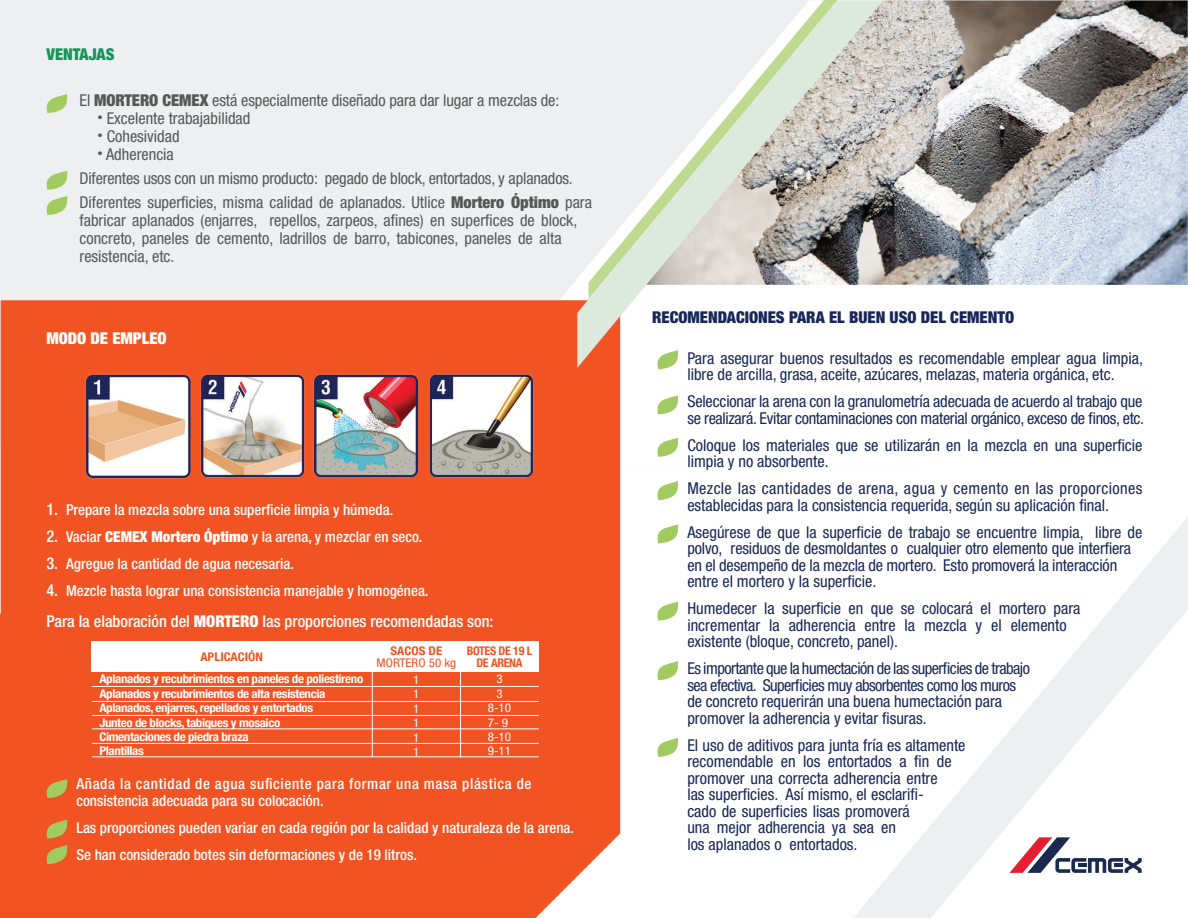
<style>
.page{position:relative;width:1188px;height:918px;background:#fff}
.page>*{position:absolute;margin:0;border:0;box-sizing:border-box;transform-origin:0 0}
.t1{font:condensed 16.35px/16.5px "Helvetica Neue LT Std";color:#172757}
.t2{font:condensed 16.35px/24px "Helvetica Neue LT Std";color:#575755}
.t3{font:condensed 16.35px/16.5px "Helvetica Neue LT Std";letter-spacing:-.03em;color:#172757}
.t4{font:500 condensed 16.35px "Helvetica Neue LT Std";color:#fff}
.t5{font:900 condensed 16.35px "Helvetica Neue LT Std";color:#172757}
.t6{font:900 condensed 16.35px "Helvetica Neue LT Std";color:#fff}
.t7{font:900 condensed 16.35px "Helvetica Neue LT Std";color:#129758}
.t8{font:500 condensed 15px/27px "Helvetica Neue LT Std";color:#fff}
.t9{font:500 condensed 15px/16.5px "Helvetica Neue LT Std";letter-spacing:.045em;color:#fff}
.t10{font:700 condensed 12px/14.4px "Helvetica Neue LT Std";letter-spacing:-.03em;color:#fff;scale:1.08 1}
.t11{font:condensed 12px/14.4px "Helvetica Neue LT Std";color:#fff;text-align:center;scale:1.08 1}
.t12{font:700 condensed 12px "Helvetica Neue LT Std";color:#f15322;scale:1.08 1}
.t13{font:700 condensed 12px/11.7px "Helvetica Neue LT Std";letter-spacing:-.025em;color:#f15322;text-align:center}
.t14{font:condensed 12px "Helvetica Neue LT Std";color:#f15322;scale:1.08 1}
.s1{font-weight:900}
.s2{font-size:16.35px}
</style>
<div class="page">
<div style="left:44px;top:0;width:405px;height:300px;background:#edeff0"></div>
<div style="left:449px;top:0;width:45px;height:300px;background:#edeff0"></div>
<svg style="left:494px;top:0;width:184px;height:467px;fill:#edeff0"></svg>
<div style="left:0;top:300px;width:620px;height:618px;background:#f15322"></div>
<img style="left:845px;top:0;width:343px;height:285px">
<svg style="left:588px;top:0;width:257px;height:299px;background:#daddd6"></svg>
<svg style="left:854px;top:517px;width:334px;height:401px"></svg>
<svg style="left:1009px;top:837px;width:133px;height:36px"></svg>
<svg style="left:657px;top:350px;width:21px;height:19px"></svg>
<svg style="left:46px;top:94px;width:21px;height:19px"></svg>
<svg style="left:46px;top:171px;width:21px;height:19px"></svg>
<svg style="left:46px;top:196px;width:21px;height:19px"></svg>
<svg style="left:657px;top:395px;width:21px;height:19px"></svg>
<svg style="left:657px;top:438px;width:21px;height:19px"></svg>
<svg style="left:657px;top:481px;width:21px;height:19px"></svg>
<svg style="left:657px;top:524px;width:21px;height:19px"></svg>
<svg style="left:657px;top:602px;width:21px;height:19px"></svg>
<svg style="left:657px;top:661px;width:21px;height:19px"></svg>
<svg style="left:657px;top:738px;width:21px;height:19px"></svg>
<svg style="left:577px;top:267px;width:63px;height:101px"></svg>
<img style="left:429px;top:373px;width:104px;height:105px">
<img style="left:314px;top:373px;width:106px;height:105px">
<img style="left:201px;top:373px;width:105px;height:105px">
<img style="left:86px;top:373px;width:106px;height:105px">
<svg style="left:46px;top:779px;width:21px;height:19px"></svg>
<svg style="left:46px;top:820px;width:21px;height:19px"></svg>
<svg style="left:46px;top:845px;width:21px;height:19px"></svg>
<div style="left:91px;top:641px;width:447px;height:31px;background:#fff"></div>
<hr style="left:92px;top:686px;width:447px;height:1px;background:#fff">
<hr style="left:92px;top:701px;width:447px;height:1px;background:#fff">
<hr style="left:92px;top:715px;width:447px;height:1px;background:#fff">
<hr style="left:92px;top:729px;width:447px;height:1px;background:#fff">
<hr style="left:92px;top:743px;width:447px;height:1px;background:#fff">
<hr style="left:92px;top:756px;width:447px;height:1px;background:#fff">
<hr style="left:372px;top:672px;width:1px;height:85px;background:#fff">
<hr style="left:460px;top:672px;width:1px;height:85px;background:#fff">
<p class="t7" style="left:47px;top:44px;width:69px">VENTAJAS</p>
<p class="t2" style="left:80px;top:88px;width:481px">El <span class="s1">MORTERO CEMEX</span> está especialmente diseñado para dar lugar a mezclas de:</p>
<p class="t2" style="left:98px;top:106px;width:154px"><sup>•</sup> Excelente trabajabilidad</p>
<p class="t2" style="left:98px;top:124px;width:84px"><sup>•</sup> Cohesividad</p>
<p class="t2" style="left:80px;top:142px;width:514px;text-indent:18px"><sup>•</sup> Adherencia<br>Diferentes usos con un mismo producto: pegado de block, entortados, y aplanados.<br>Diferentes superficies, misma calidad de aplanados. Utlice <span class="s1">Mortero Óptimo</span> para</p>
<p class="t2" style="left:80px;top:211px;width:499px;line-height:18px">fabricar aplanados (enjarres, repellos, zarpeos, afines) en superfices de block, concreto, paneles de cemento, ladrillos de barro, tabicones, paneles de alta resistencia, etc.</p>
<p class="t6" style="left:46px;top:328px;width:122px">MODO DE EMPLEO</p>
<p class="t8" style="left:46px;top:496px;width:348px"><span class="s2">1.</span> Prepare la mezcla sobre una superficie limpia y húmeda.</p>
<p class="t8" style="left:46px;top:523px;width:378px"><span class="s2">2.</span> Vaciar <span class="s1">CEMEX Mortero Óptimo</span> y la arena, y mezclar en seco.</p>
<p class="t8" style="left:46px;top:550px;width:249px"><span class="s2">3.</span> Agregue la cantidad de agua necesaria.</p>
<p class="t8" style="left:46px;top:577px;width:384px"><span class="s2">4.</span> Mezcle hasta lograr una consistencia manejable y homogénea.</p>
<p class="t4" style="left:46px;top:612px;width:449px">Para la elaboración del <span class="s1">MORTERO</span> las proporciones recomendadas son:</p>
<p class="t12" style="left:200px;top:650px;width:59px">APLICACIÓN</p>
<p class="t12" style="left:391px;top:644px;width:50px">SACOS DE</p>
<p class="t14" style="left:377px;top:656px;width:75px">MORTERO 50 kg</p>
<p class="t13" style="left:467px;top:645px;width:67px">BOTES DE 19 L<br>DE ARENA</p>
<p class="t10" style="left:99px;top:672px;width:246px">Aplanados y recubrimientos en paneles de poliestireno Aplanados y recubrimientos de alta resistencia Aplanados, enjarres, repellados y entortados<br>Junteo de blocks, tabiques y mosaico<br>Cimentaciones de piedra braza<br>Plantillas</p>
<p class="t11" style="left:488px;top:672px;width:23px">3<br>3<br>8-10<br>7- 9<br>8-10<br>9-11</p>
<p class="t11" style="left:413px;top:672px;width:7px;text-align:justify">1<br>1<br>1<br>1<br>1<br>1</p>
<p class="t9" style="left:76px;top:775px;width:457px">Añada la cantidad de agua suficiente para formar una masa plástica de consistencia adecuada para su colocación.</p>
<p class="t8" style="left:76px;top:814px;width:499px">Las proporciones pueden variar en cada región por la calidad y naturaleza de la arena.<br>Se han considerado botes sin deformaciones y de 19 litros.</p>
<p class="t5" style="left:652px;top:307px;width:363px">RECOMENDACIONES PARA EL BUEN USO DEL CEMENTO</p>
<p class="t1" style="left:687px;top:350px;width:457px">Para asegurar buenos resultados es recomendable emplear agua limpia, libre de arcilla, grasa, aceite, azúcares, melazas, materia orgánica, etc.</p>
<p class="t1" style="left:687px;top:393px;width:458px">Seleccionar la arena con la granulometría adecuada de acuerdo al trabajo que se realizará. Evitar contaminaciones con material orgánico, exceso de finos, etc.</p>
<p class="t1" style="left:687px;top:437px;width:457px">Coloque los materiales que se utilizarán en la mezcla en una superficie limpia y no absorbente.</p>
<p class="t1" style="left:687px;top:480px;width:457px">Mezcle las cantidades de arena, agua y cemento en las proporciones establecidas para la consistencia requerida, según su aplicación final.</p>
<p class="t1" style="left:687px;top:524px;width:457px">Asegúrese de que la superficie de trabajo se encuentre limpia, libre de polvo, residuos de desmoldantes o cualquier otro elemento que interfiera en el desempeño de la mezcla de mortero. Esto promoverá la interacción entre el mortero y la superficie.</p>
<p class="t1" style="left:687px;top:600px;width:395px">Humedecer la superficie en que se colocará el mortero para incrementar la adherencia entre la mezcla y el elemento existente (bloque, concreto, panel).</p>
<p class="t3" style="left:687px;top:660px;width:344px">Es importante que la humectación de las superficies de trabajo sea efectiva. Superficies muy absorbentes como los muros de concreto requerirán una buena humectación para promover la adherencia y evitar fisuras.</p>
<p class="t1" style="left:687px;top:737px;width:280px">El uso de aditivos para junta fría es altamente recomendable en los entortados a fin de promover una correcta adherencia entre<br>las superficies. Así mismo, el esclarifi-<br>cado de superficies lisas promoverá<br>una mejor adherencia ya sea en<br>los aplanados o entortados.</p>
</div>
